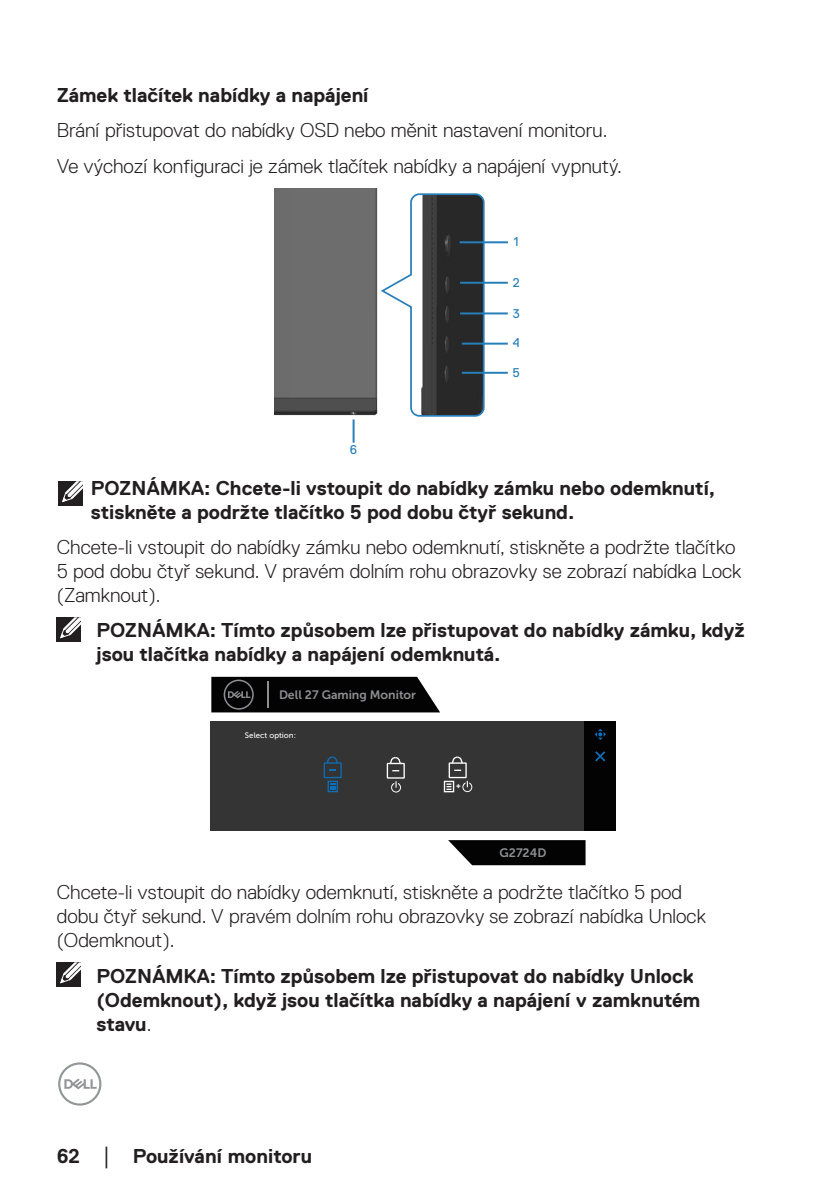
<style>
.page{position:relative;width:840px;height:1191px;background:#fff}
.page>*{position:absolute;margin:0;border:0;box-sizing:border-box;transform-origin:0 0}
.text{font:300 20px/24px "Dell Replica";color:#231f20}
.text-2{font:700 20px/24px "Dell Replica";color:#231f20}
.Head3{font:700 20px "Dell Replica";color:#231f20}
.t1{font:12.6px "Dell Replica";color:#267fb9}
.t2{font:12.2px "Museo Sans For Dell 700";color:#8f9093}
.t3{font:8px "Museo Sans For Dell 500";color:#fff}
.t4{font:700 8px "Arial";color:#fff}
.s1{font-weight:300}
.s2{font-family:"Times New Roman";font-weight:400;font-size:18px}
</style>
<div class="page">
<svg style="left:58px;top:1062px;width:43px;height:43px"></svg>
<svg style="left:381px;top:193px;width:104px;height:224px"></svg>
<hr style="left:461px;top:343px;width:46px;height:2px;background:#267fb9">
<hr style="left:461px;top:372px;width:46px;height:2px;background:#267fb9">
<hr style="left:460px;top:312px;width:47px;height:2px;background:#267fb9">
<hr style="left:460px;top:282px;width:47px;height:2px;background:#267fb9">
<hr style="left:459px;top:241px;width:48px;height:2px;background:#267fb9">
<hr style="left:352px;top:419px;width:2px;height:24px;background:#267fb9">
<img style="left:275px;top:188px;width:103px;height:228px">
<div style="left:59px;top:481px;width:24px;height:24px;background:#231f20"></div>
<svg style="left:62px;top:481px;width:21px;height:22px"></svg>
<div style="left:57px;top:617px;width:24px;height:24px;background:#231f20"></div>
<svg style="left:60px;top:617px;width:21px;height:22px"></svg>
<svg style="left:448px;top:840px;width:137px;height:25px;background:#1a1a1a"></svg>
<div style="left:211px;top:721px;width:373px;height:109px;background:#343434"></div>
<svg style="left:211px;top:677px;width:229px;height:35px;background:#131313"></svg>
<hr style="left:267px;top:681px;width:2px;height:27px;background:#8f9093">
<div style="left:386px;top:763px;width:18px;height:15px;border:1px solid #fff"></div>
<svg style="left:389px;top:757px;width:12px;height:14px"></svg>
<svg style="left:391px;top:781px;width:10px;height:11px"></svg>
<div style="left:448px;top:762px;width:18px;height:16px;border:1px solid #fff"></div>
<svg style="left:451px;top:756px;width:12px;height:15px"></svg>
<div style="left:443px;top:780px;width:11px;height:12px;border:1px solid #fff"></div>
<svg style="left:446px;top:783px;width:5px;height:7px"></svg>
<svg style="left:462px;top:781px;width:10px;height:11px"></svg>
<svg style="left:323px;top:756px;width:18px;height:36px"></svg>
<div style="left:584px;top:721px;width:31px;height:109px;background:#030303"></div>
<svg style="left:595px;top:751px;width:11px;height:11px"></svg>
<svg style="left:594px;top:729px;width:11px;height:11px"></svg>
<div style="left:57px;top:962px;width:24px;height:24px;background:#231f20"></div>
<svg style="left:60px;top:962px;width:21px;height:22px"></svg>
<p class="Head3" style="left:57px;top:84px;width:313px">Zámek tlačítek nabídky a napájení</p>
<p class="text" style="left:57px;top:119px;width:552px">Brání přistupovat do nabídky OSD nebo měnit nastavení monitoru.</p>
<p class="text" style="left:57px;top:154px;width:566px">Ve výchozí konfiguraci je zámek tlačítek nabídky a napájení vypnutý.</p>
<p class="t1" style="left:513px;top:234px;width:6px">1</p>
<p class="t1" style="left:512px;top:275px;width:8px">2</p>
<p class="t1" style="left:512px;top:306px;width:8px">3</p>
<p class="t1" style="left:512px;top:336px;width:8px">4</p>
<p class="t1" style="left:350px;top:443px;width:9px">6</p>
<p class="t1" style="left:512px;top:365px;width:9px">5</p>
<p class="text-2" style="left:91px;top:476px;width:625px">POZNÁMKA: Chcete-li vstoupit do nabídky zámku nebo odemknutí, stiskněte a podržte tlačítko 5 pod dobu čtyř sekund.</p>
<p class="text" style="left:57px;top:535px;width:685px">Chcete-li vstoupit do nabídky zámku nebo odemknutí, stiskněte a podržte tlačítko<br>5 pod dobu čtyř sekund. V pravém dolním rohu obrazovky se zobrazí nabídka Lock (Zamknout).</p>
<p class="text-2" style="left:96px;top:618px;width:649px">POZNÁMKA: Tímto způsobem lze přistupovat do nabídky zámku, když jsou tlačítka nabídky a napájení odemknutá.</p>
<p class="t2" style="left:279px;top:687px;width:138px">Dell 27 Gaming Monitor</p>
<p class="t3" style="left:245px;top:731px;width:52px">Select option:</p>
<p class="t4" style="left:456px;top:781px;width:6px">+</p>
<p class="t2" style="left:499px;top:846px;width:48px">G2724D</p>
<p class="text" style="left:57px;top:880px;width:650px">Chcete-li vstoupit do nabídky odemknutí, stiskněte a podržte tlačítko 5 pod dobu čtyř sekund. V pravém dolním rohu obrazovky se zobrazí nabídka Unlock (Odemknout).</p>
<p class="text-2" style="left:96px;top:963px;width:605px">POZNÁMKA: Tímto způsobem lze přistupovat do nabídky Unlock (Odemknout), když jsou tlačítka nabídky a napájení v zamknutém stavu<span class="s1">.</span></p>
<p class="text-2" style="left:57px;top:1143px;width:257px">62 <span class="s2">│</span> Používání monitoru</p>
</div>
